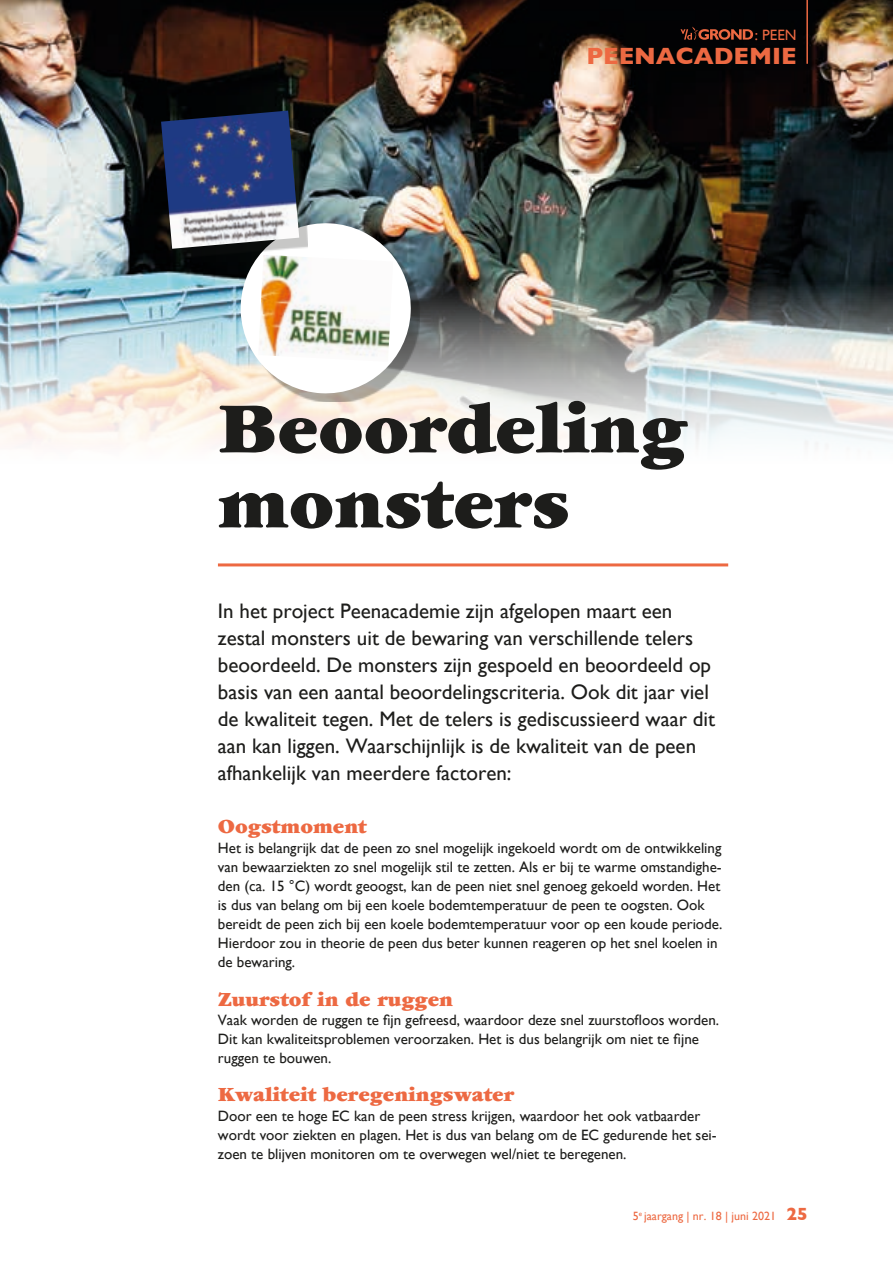
<style>
.page{position:relative;width:893px;height:1263px;background:#fff}
.page>*{position:absolute;margin:0;border:0;box-sizing:border-box;transform-origin:0 0}
.t1{font:900 75px/75px "Garamond";color:#1d1d1b}
.t2{font:700 24px "Gill Sans";color:#ed6942}
.t3{font:21px/27px "Gill Sans";color:#1d1d1b}
.t4{font:900 21px "Garamond";color:#ed6942}
.t5{font:15px/19.2px "Gill Sans";color:#1d1d1b}
.t6{font:15px "Gill Sans";color:#ed6942}
.t7{font:12px "Gill Sans";color:#ed6942}
.s1{font-weight:700;font-size:18px}
</style>
<div class="page">
<img style="left:0;top:0;width:893px;height:444px">
<hr style="left:218px;top:563px;width:510px;height:3px;background:#ed6942">
<div style="left:249px;top:232px;width:170px;height:170px;background:#1d1d1b;opacity:.35"></div>
<img style="left:238px;top:221px;width:175px;height:175px">
<img style="left:258px;top:255px;width:135px;height:107px">
<div style="left:169px;top:119px;width:139px;height:138px;background:#1d1d1b;opacity:.25"></div>
<img style="left:161px;top:111px;width:138px;height:138px">
<hr style="left:806px;top:0;width:2px;height:64px;background:#ed6942">
<svg style="left:680px;top:27px;width:73px;height:13px"></svg>
<p class="t6" style="left:755px;top:26px;width:43px">: PEEN</p>
<h2 class="t2" style="left:586px;top:37px;width:212px">PEENACADEMIE</h2>
<h1 class="t1" style="left:218px;top:392px;width:470px">Beoordeling monsters</h1>
<p class="t3" style="left:218px;top:597px;width:499px">In het project Peenacademie zijn afgelopen maart een zestal monsters uit de bewaring van verschillende telers beoordeeld. De monsters zijn gespoeld en beoordeeld op basis van een aantal beoordelingscriteria. Ook dit jaar viel de kwaliteit tegen. Met de telers is gediscussieerd waar dit aan kan liggen. Waarschijnlijk is de kwaliteit van de peen afhankelijk van meerdere factoren:</p>
<h3 class="t4" style="left:218px;top:815px;width:150px">Oogstmoment</h3>
<p class="t5" style="left:218px;top:838px;width:506px">Het is belangrijk dat de peen zo snel mogelijk ingekoeld wordt om de ontwikkeling van bewaarziekten zo snel mogelijk stil te zetten. Als er bij te warme omstandighe&shy;den (ca. 15 °C) wordt geoogst, kan de peen niet snel genoeg gekoeld worden. Het is dus van belang om bij een koele bodemtemperatuur de peen te oogsten. Ook bereidt de peen zich bij een koele bodemtemperatuur voor op een koude periode.<br>Hierdoor zou in theorie de peen dus beter kunnen reageren op het snel koelen in de bewaring.</p>
<h3 class="t4" style="left:218px;top:988px;width:237px">Zuurstof in de ruggen</h3>
<p class="t5" style="left:218px;top:1010px;width:503px">Vaak worden de ruggen te fijn gefreesd, waardoor deze snel zuurstofloos worden.<br>Dit kan kwaliteitsproblemen veroorzaken. Het is dus belangrijk om niet te fijne ruggen te bouwen.</p>
<h3 class="t4" style="left:218px;top:1083px;width:298px">Kwaliteit beregeningswater</h3>
<p class="t5" style="left:218px;top:1106px;width:500px">Door een te hoge EC kan de peen stress krijgen, waardoor het ook vatbaarder wordt voor ziekten en plagen. Het is dus van belang om de EC gedurende het sei&shy;zoen te blijven monitoren om te overwegen wel/niet te beregenen.</p>
<p class="t7" style="left:633px;top:1209px;width:177px">5<sup>e</sup> jaargang | nr. 18 | juni 2021 <span class="s1">25</span></p>
</div>
